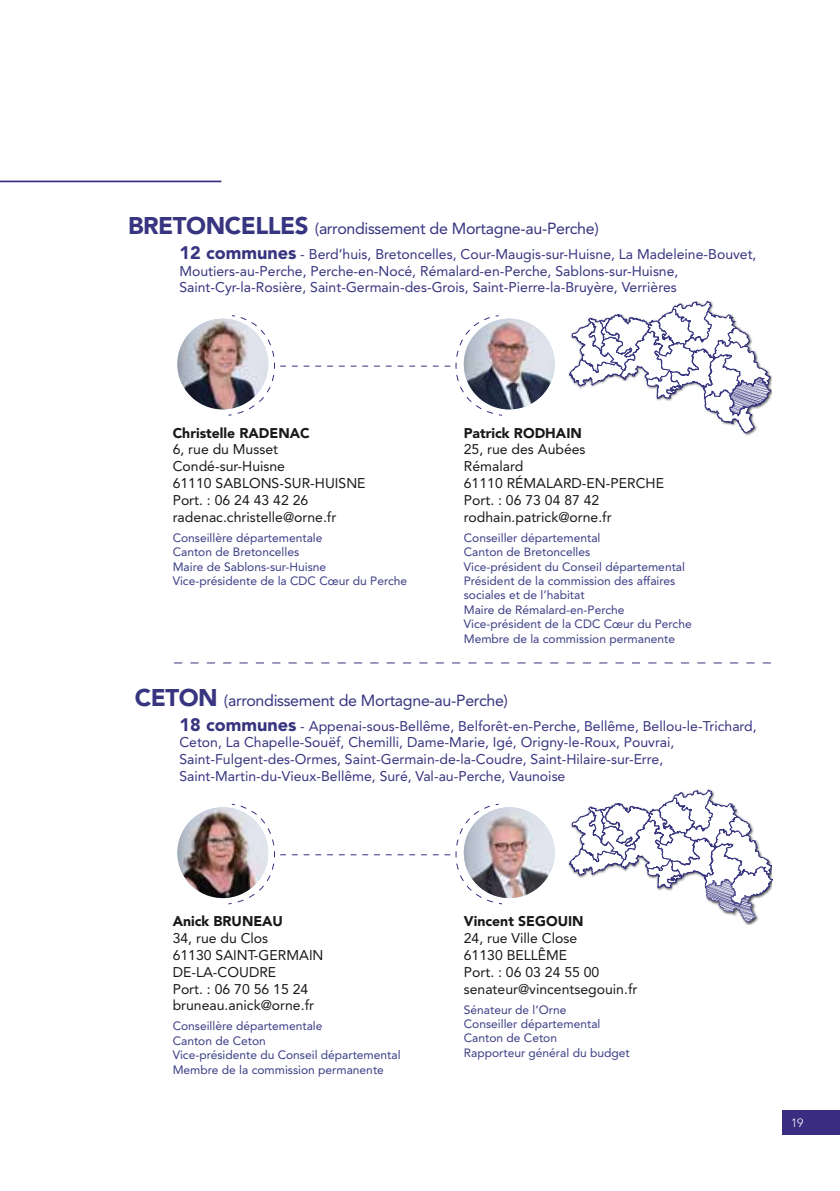
<style>
.page{position:relative;width:840px;height:1191px;background:#fff}
.page>*{position:absolute;margin:0;border:0;box-sizing:border-box;transform-origin:0 0}
.t1{font:16px "Avenir LT Std";letter-spacing:-.02em;color:#373580}
.t2{font:14px/16.8px "Avenir LT Std";color:#373480}
.t3{font:14px/16.8px "Avenir LT Std";color:#191919}
.t4{font:900 14px "Avenir LT Std";color:#191919}
.t5{font:12px/14.4px "Avenir LT Std";color:#3b3c85}
.t6{font:300 12px "Avenir LT Std";color:#fff}
.s1{font-weight:900;font-size:24px}
.s2{font-weight:900;font-size:18px}
</style>
<div class="page">
<hr style="left:0;top:181px;width:221px;height:1px;background:#392c81">
<svg style="left:174px;top:662px;width:596px;height:1px"></svg>
<svg style="left:569px;top:301px;width:201px;height:132px"></svg>
<img style="left:177px;top:319px;width:91px;height:90px;border-radius:45px">
<img style="left:463px;top:319px;width:91px;height:90px;border-radius:45px">
<svg style="left:227px;top:315px;width:276px;height:101px"></svg>
<svg style="left:569px;top:789px;width:203px;height:133px"></svg>
<img style="left:177px;top:807px;width:91px;height:91px;border-radius:45px">
<img style="left:463px;top:807px;width:91px;height:91px;border-radius:45px">
<svg style="left:227px;top:803px;width:276px;height:102px"></svg>
<h1 class="t1" style="left:128px;top:219px;width:472px"><span class="s1">BRETONCELLES</span> (arrondissement de Mortagne-au-Perche)</h1>
<p class="t2" style="left:179px;top:246px;width:578px"><span class="s2">12 communes</span> - Berd’huis, Bretoncelles, Cour-Maugis-sur-Huisne, La Madeleine-Bouvet,<br>Moutiers-au-Perche, Perche-en-Nocé, Rémalard-en-Perche, Sablons-sur-Huisne,<br>Saint-Cyr-la-Rosière, Saint-Germain-des-Grois, Saint-Pierre-la-Bruyère, Verrières</p>
<p class="t4" style="left:172px;top:424px;width:138px">Christelle RADENAC</p>
<p class="t3" style="left:172px;top:441px;width:194px">6, rue du Musset<br>Condé-sur-Huisne<br>61110 SABLONS-SUR-HUISNE<br>Port. : 06 24 43 42 26 radenac.christelle@orne.fr</p>
<p class="t5" style="left:172px;top:530px;width:236px">Conseillère départementale<br>Canton de Bretoncelles<br>Maire de Sablons-sur-Huisne<br>Vice-présidente de la CDC Cœur du Perche</p>
<p class="t4" style="left:463px;top:424px;width:119px">Patrick RODHAIN</p>
<p class="t3" style="left:463px;top:441px;width:201px">25, rue des Aubées<br>Rémalard<br>61110 RÉMALARD-EN-PERCHE<br>Port. : 06 73 04 87 42 rodhain.patrick@orne.fr</p>
<p class="t5" style="left:463px;top:530px;width:229px">Conseiller départemental<br>Canton de Bretoncelles<br>Vice-président du Conseil départemental<br>Président de la commission des affaires sociales et de l’habitat<br>Maire de Rémalard-en-Perche<br>Vice-président de la CDC Cœur du Perche<br>Membre de la commission permanente</p>
<h1 class="t1" style="left:135px;top:691px;width:374px"><span class="s1">CETON</span> (arrondissement de Mortagne-au-Perche)</h1>
<p class="t2" style="left:179px;top:717px;width:578px"><span class="s2">18 communes</span> - Appenai-sous-Bellême, Belforêt-en-Perche, Bellême, Bellou-le-Trichard, Ceton, La Chapelle-Souëf, Chemilli, Dame-Marie, Igé, Origny-le-Roux, Pouvrai, Saint-Fulgent-des-Ormes, Saint-Germain-de-la-Coudre, Saint-Hilaire-sur-Erre, Saint-Martin-du-Vieux-Bellême, Suré, Val-au-Perche, Vaunoise</p>
<p class="t4" style="left:172px;top:913px;width:112px">Anick BRUNEAU</p>
<p class="t3" style="left:172px;top:930px;width:152px">34, rue du Clos<br>61130 SAINT-GERMAIN<br>DE-LA-COUDRE<br>Port. : 06 70 56 15 24 bruneau.anick@orne.fr</p>
<p class="t5" style="left:172px;top:1019px;width:229px">Conseillère départementale<br>Canton de Ceton<br>Vice-présidente du Conseil départemental<br>Membre de la commission permanente</p>
<p class="t4" style="left:463px;top:913px;width:121px">Vincent SEGOUIN</p>
<p class="t3" style="left:463px;top:930px;width:175px">24, rue Ville Close<br>61130 BELLÊME<br>Port. : 06 03 24 55 00 senateur@vincentsegouin.fr</p>
<p class="t5" style="left:463px;top:1002px;width:167px">Sénateur de l’Orne<br>Conseiller départemental<br>Canton de Ceton<br>Rapporteur général du budget</p>
<p class="t6" style="left:790px;top:1115px;width:14px">19</p>
</div>
